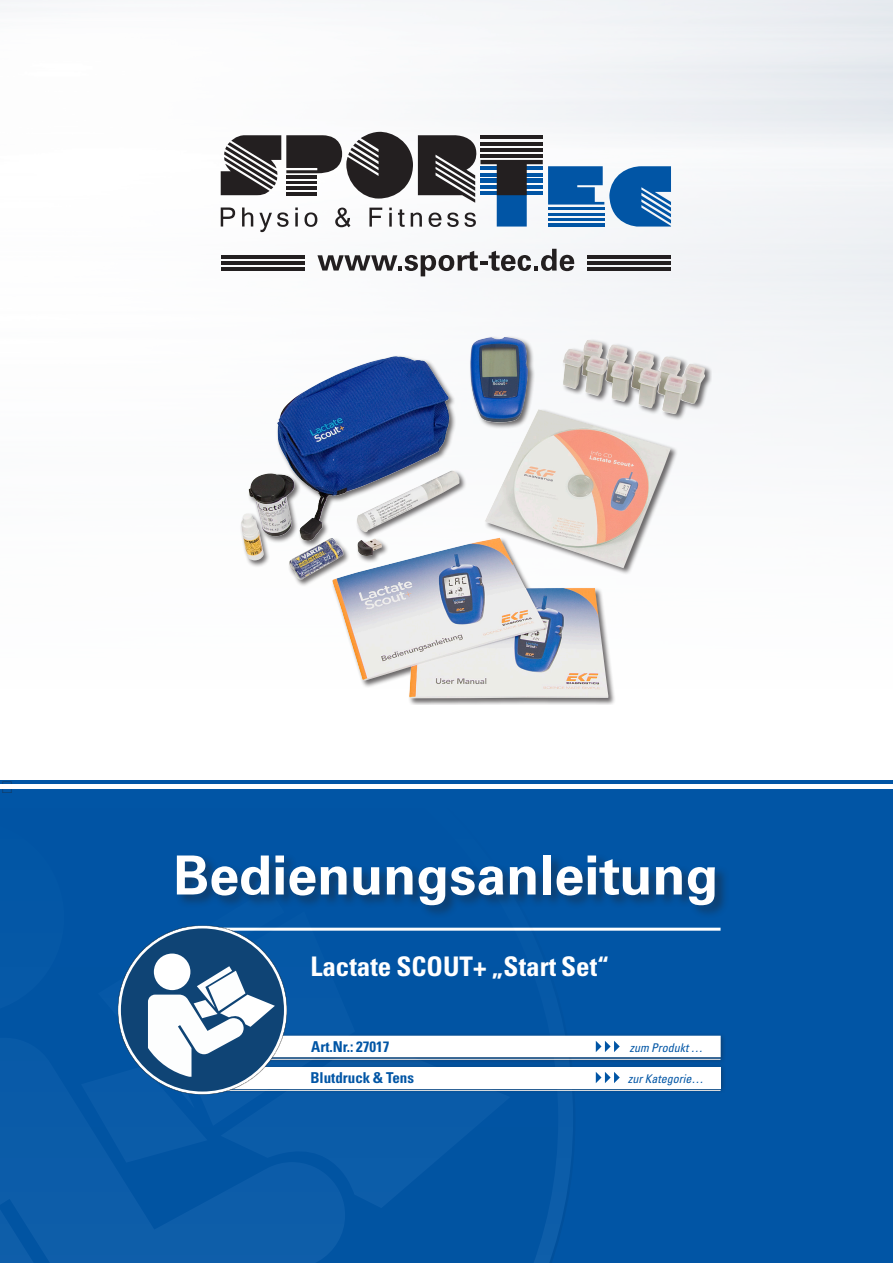
<style>
.page{position:relative;width:893px;height:1263px;background:#fff}
.page>*{position:absolute;margin:0;border:0;box-sizing:border-box;transform-origin:0 0}
.Headline{font:700 54px "Univers LT Std";color:#fff}
.t1{font:700 condensed 27px "Univers LT Std";color:#fff}
.t2{font:18px "Times New Roman";color:#231f20}
.t3{font:700 condensed 15px "Univers LT Std";color:#0155a5}
.t4{font:italic condensed 12px "Univers LT Std";color:#0155a5}
</style>
<div class="page">
<img style="left:0;top:0;width:892px;height:781px">
<svg style="left:221px;top:132px;width:450px;height:100px"></svg>
<svg style="left:317px;top:249px;width:257px;height:27px"></svg>
<hr style="left:587px;top:255px;width:84px;height:4px;background:#231f20">
<hr style="left:587px;top:261px;width:84px;height:4px;background:#231f20">
<hr style="left:587px;top:267px;width:84px;height:3px;background:#231f20">
<hr style="left:221px;top:255px;width:83px;height:4px;background:#231f20">
<hr style="left:221px;top:261px;width:83px;height:4px;background:#231f20">
<hr style="left:221px;top:267px;width:83px;height:3px;background:#231f20">
<div style="left:0;top:781px;width:893px;height:482px;background:#0155a5"></div>
<hr style="left:0;top:785px;width:893px;height:4px;background:#fff">
<hr style="left:195px;top:928px;width:525px;height:3px;background:#fff">
<div style="left:257px;top:1055px;width:469px;height:11px;background:#02529f"></div>
<svg style="left:558px;top:724px;width:17px;height:507px"></svg>
<svg style="left:0;top:724px;width:558px;height:539px"></svg>
<svg style="left:0;top:821px;width:64px;height:193px"></svg>
<svg style="left:0;top:1038px;width:345px;height:225px;fill:#0c5ca9"></svg>
<svg style="left:221px;top:1063px;width:289px;height:145px;fill:#0a5ba8"></svg>
<div style="left:222px;top:1033px;width:505px;height:30px;background:#231f20;opacity:.4"></div>
<div style="left:226px;top:1036px;width:494px;height:21px;background:#fff"></div>
<svg style="left:596px;top:1041px;width:24px;height:11px"></svg>
<div style="left:222px;top:1064px;width:505px;height:30px;background:#231f20;opacity:.4"></div>
<div style="left:225px;top:1067px;width:495px;height:21px;background:#fff"></div>
<div style="left:175px;top:853px;width:554px;height:66px;background:#231f20;opacity:.46"></div>
<svg style="left:596px;top:1072px;width:24px;height:11px"></svg>
<svg style="left:81px;top:888px;width:274px;height:274px"></svg>
<div style="left:239px;top:335px;width:473px;height:370px;background:#231f20;opacity:.66"></div>
<img style="left:469px;top:337px;width:236px;height:87px">
<p class="t2" style="left:0;top:775px;width:16px">▶</p>
<p class="Headline" style="left:173px;top:844px;width:547px">Bedienungsanleitung</p>
<p class="t1" style="left:310px;top:950px;width:300px">Lactate SCOUT+ „Start Set“</p>
<p class="t3" style="left:311px;top:1037px;width:80px">Art.Nr.: 27017</p>
<p class="t4" style="left:630px;top:1040px;width:75px">zum Produkt …</p>
<p class="t3" style="left:310px;top:1068px;width:105px">Blutdruck &amp; Tens</p>
<p class="t4" style="left:628px;top:1071px;width:77px">zur Kategorie…</p>
</div>
